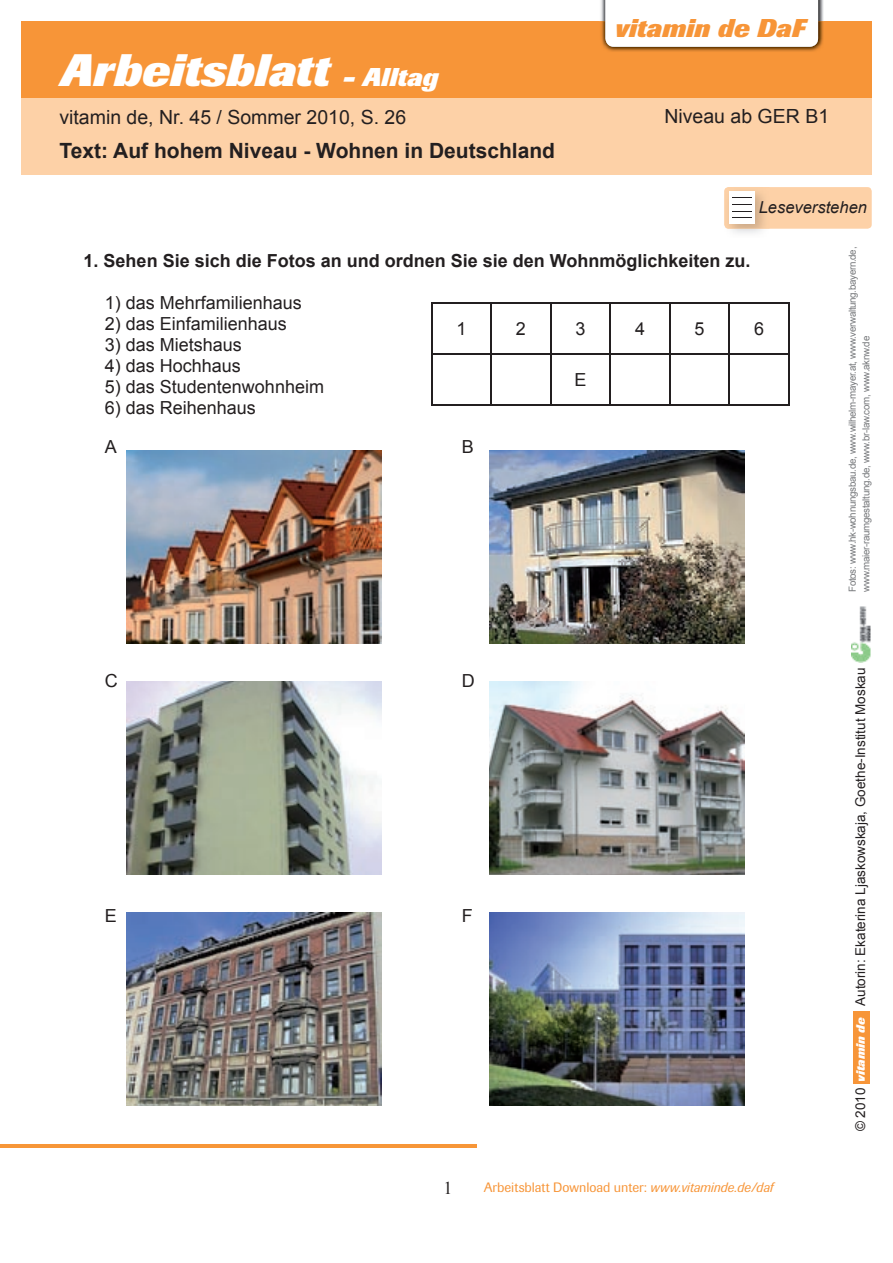
<style>
.page{position:relative;width:893px;height:1263px;background:#fff}
.page>*{position:absolute;margin:0;border:0;box-sizing:border-box;transform-origin:0 0}
.t1{font:italic 800 45px "Imago";color:#fff}
.t2{font:italic 800 25.5px "Imago";letter-spacing:.005em;color:#f79538}
.t3{font:italic 800 25.5px "Imago";letter-spacing:.005em;color:#fff}
.t4{font:700 21px "Arial";color:#231f20}
.t5{font:19.5px "Arial";color:#231f20}
.t6{font:18px "Arial";color:#231f20}
.t7{font:700 18px "Arial";color:#231f20}
.t8{font:18px "Times New Roman";color:#231f20}
.t9{font:italic 16.5px "Arial";color:#231f20}
.t10{font:13.5px "Arial";color:#231f20}
.t11{font:13.5px "Imago";color:#f79538}
.t12{font:italic 800 12px "Imago";color:#fff}
.t13{font:9.75px/13.5px "Arial";letter-spacing:-.03em;color:#76787b}
.s1{font-style:italic}
</style>
<div class="page">
<img style="left:126px;top:450px;width:255px;height:193px">
<img style="left:126px;top:681px;width:255px;height:193px">
<img style="left:126px;top:912px;width:255px;height:194px">
<img style="left:489px;top:450px;width:255px;height:193px">
<img style="left:489px;top:681px;width:255px;height:193px">
<img style="left:489px;top:912px;width:255px;height:194px">
<hr style="left:431px;top:302px;width:60px;height:1px;background:#231f20">
<hr style="left:431px;top:303px;width:1px;height:50px;background:#231f20">
<hr style="left:491px;top:302px;width:60px;height:1px;background:#231f20">
<hr style="left:490px;top:303px;width:2px;height:50px;background:#231f20">
<hr style="left:551px;top:302px;width:59px;height:1px;background:#231f20">
<hr style="left:550px;top:303px;width:1px;height:50px;background:#231f20">
<hr style="left:610px;top:302px;width:60px;height:1px;background:#231f20">
<hr style="left:609px;top:303px;width:2px;height:50px;background:#231f20">
<hr style="left:670px;top:302px;width:59px;height:1px;background:#231f20">
<hr style="left:669px;top:303px;width:1px;height:50px;background:#231f20">
<hr style="left:729px;top:302px;width:61px;height:1px;background:#231f20">
<hr style="left:729px;top:303px;width:1px;height:50px;background:#231f20">
<hr style="left:788px;top:303px;width:2px;height:50px;background:#231f20">
<hr style="left:431px;top:353px;width:60px;height:1px;background:#231f20">
<hr style="left:431px;top:354px;width:1px;height:50px;background:#231f20">
<hr style="left:491px;top:353px;width:60px;height:1px;background:#231f20">
<hr style="left:490px;top:354px;width:2px;height:50px;background:#231f20">
<hr style="left:551px;top:353px;width:59px;height:1px;background:#231f20">
<hr style="left:550px;top:354px;width:1px;height:50px;background:#231f20">
<hr style="left:610px;top:353px;width:60px;height:1px;background:#231f20">
<hr style="left:609px;top:354px;width:2px;height:50px;background:#231f20">
<hr style="left:670px;top:353px;width:59px;height:1px;background:#231f20">
<hr style="left:669px;top:354px;width:1px;height:50px;background:#231f20">
<hr style="left:729px;top:353px;width:61px;height:1px;background:#231f20">
<hr style="left:729px;top:354px;width:1px;height:50px;background:#231f20">
<hr style="left:788px;top:354px;width:2px;height:50px;background:#231f20">
<hr style="left:431px;top:404px;width:60px;height:1px;background:#231f20">
<hr style="left:491px;top:404px;width:60px;height:1px;background:#231f20">
<hr style="left:551px;top:404px;width:59px;height:1px;background:#231f20">
<hr style="left:610px;top:404px;width:60px;height:1px;background:#231f20">
<hr style="left:670px;top:404px;width:59px;height:1px;background:#231f20">
<hr style="left:729px;top:404px;width:61px;height:1px;background:#231f20">
<hr style="left:0;top:1144px;width:476px;height:3px;background:#f79638">
<div style="left:21px;top:98px;width:851px;height:76px;background:#fdd1a7"></div>
<div style="left:21px;top:21px;width:851px;height:77px;background:#f79538"></div>
<img style="left:601px;top:0;width:223px;height:52px">
<div style="left:605px;top:0;width:213px;height:47px;background:#fff"></div>
<div style="left:724px;top:187px;width:148px;height:42px;background:#fdd1a7;border-radius:4px"></div>
<img style="left:724px;top:187px;width:46px;height:42px">
<div style="left:729px;top:192px;width:26px;height:32px;background:#fff"></div>
<svg style="left:733px;top:211px;width:19px;height:7px"></svg>
<svg style="left:733px;top:204px;width:19px;height:1px"></svg>
<div style="left:853px;top:1012px;width:16px;height:72px;background:#f79538"></div>
<img style="left:851px;top:606px;width:20px;height:57px">
<h1 class="t1" style="left:60px;top:45px;width:271px">Arbeitsblatt</h1>
<h2 class="t3" style="left:343px;top:63px;width:97px">- Alltag</h2>
<h2 class="t2" style="left:615px;top:13px;width:192px">vitamin de DaF</h2>
<h3 class="t5" style="left:59px;top:104px;width:348px">vitamin de, Nr. 45 / Sommer 2010, S. 26</h3>
<h3 class="t5" style="left:664px;top:104px;width:166px">Niveau ab GER B1</h3>
<h3 class="t4" style="left:60px;top:137px;width:497px">Text: Auf hohem Niveau - Wohnen in Deutschland</h3>
<h3 class="t9" style="left:759px;top:197px;width:110px">Leseverstehen</h3>
<h3 class="t7" style="left:84px;top:249px;width:668px">1. Sehen Sie sich die Fotos an und ordnen Sie sie den Wohnmöglichkeiten zu.</h3>
<h3 class="t6" style="left:105px;top:291px;width:199px">1) das Mehrfamilienhaus</h3>
<h3 class="t6" style="left:105px;top:312px;width:184px">2) das Einfamilienhaus</h3>
<h3 class="t6" style="left:105px;top:333px;width:139px">3) das Mietshaus</h3>
<h3 class="t6" style="left:105px;top:354px;width:138px">4) das Hochhaus</h3>
<h3 class="t6" style="left:105px;top:375px;width:221px">5) das Studentenwohnheim</h3>
<h3 class="t6" style="left:105px;top:396px;width:153px">6) das Reihenhaus</h3>
<h3 class="t6" style="left:456px;top:317px;width:12px">1</h3>
<h3 class="t6" style="left:516px;top:317px;width:12px">2</h3>
<h3 class="t6" style="left:575px;top:317px;width:12px">3</h3>
<h3 class="t6" style="left:635px;top:317px;width:12px">4</h3>
<h3 class="t6" style="left:694px;top:317px;width:12px">5</h3>
<h3 class="t6" style="left:754px;top:317px;width:12px">6</h3>
<h3 class="t6" style="left:574px;top:368px;width:14px">E</h3>
<h3 class="t6" style="left:105px;top:435px;width:14px">А</h3>
<h3 class="t6" style="left:462px;top:435px;width:14px">B</h3>
<h3 class="t6" style="left:105px;top:669px;width:14px">C</h3>
<h3 class="t6" style="left:462px;top:669px;width:14px">D</h3>
<h3 class="t6" style="left:105px;top:903px;width:14px">E</h3>
<h3 class="t6" style="left:462px;top:903px;width:12px">F</h3>
<h3 class="t8" style="left:444px;top:1175px;width:10px">1</h3>
<h3 class="t11" style="left:484px;top:1180px;width:291px">Arbeitsblatt Download unter: <span class="s1">www.vitaminde.de/daf</span></h3>
<p class="t13" style="left:846px;top:592px;width:347px;rotate:-90deg">Fotos: www.hk-wohnungsbau.de, www.wilhelm-mayer.at, www.verwaltung.bayern.de, www.maier-raumgestaltung.de, www.br-law.com, www.aknw.de</p>
<h3 class="t10" style="left:852px;top:1006px;width:340px;rotate:-90deg">Autorin: Ekaterina Ljaskowskaja, Goethe-Institut Moskau</h3>
<p class="t12" style="left:854px;top:1082px;width:66px;rotate:-90deg">vitamin de</p>
<h3 class="t10" style="left:852px;top:1131px;width:45px;rotate:-90deg">© 2010</h3>
</div>
